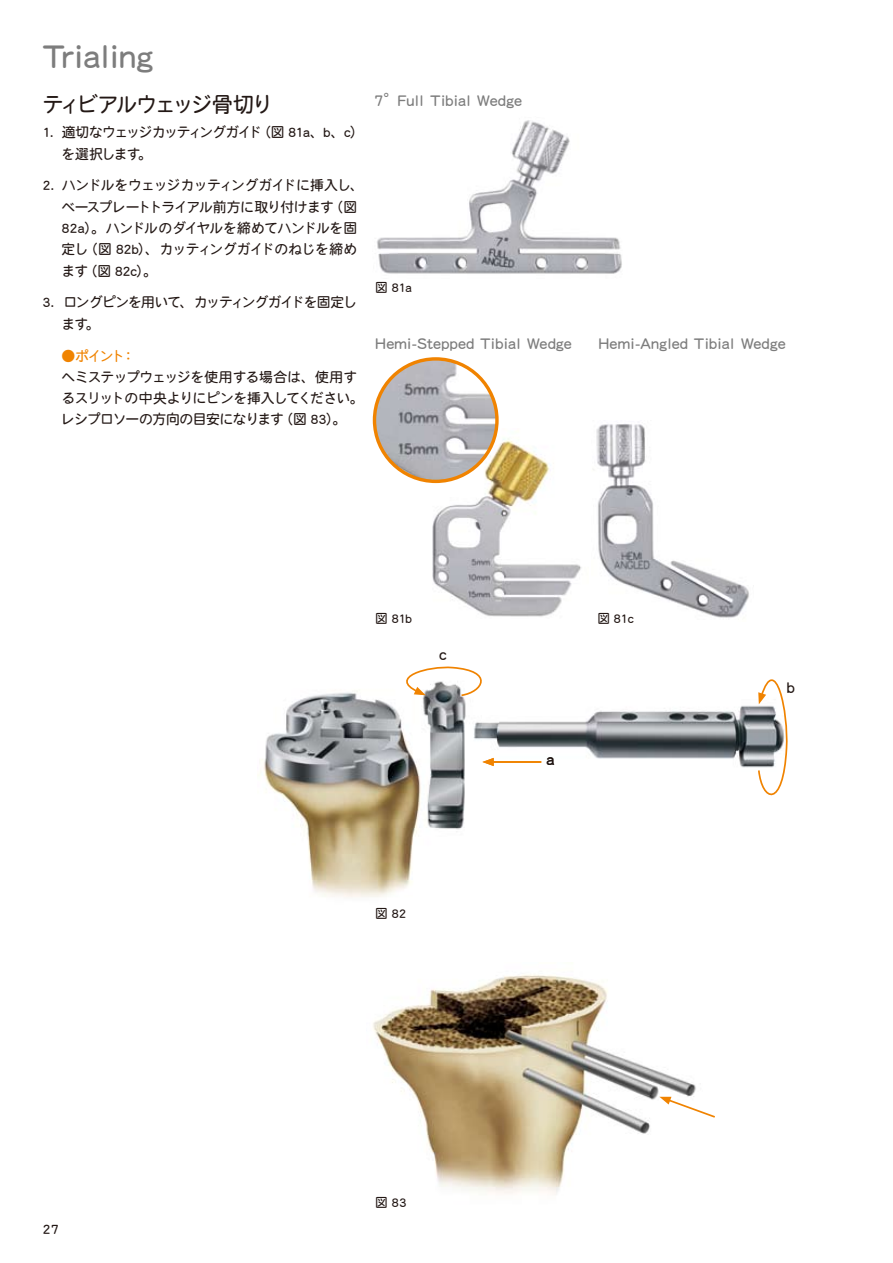
<style>
.page{position:relative;width:893px;height:1263px;background:#fff}
.page>*{position:absolute;margin:0;border:0;box-sizing:border-box;transform-origin:0 0}
.t1{font:34.05px "DFHS Maru Gothic Std W4";letter-spacing:-.05em;color:#7d7d7d}
.t2{font:21.3px "DFHS Maru Gothic Std W4";letter-spacing:-.11em;color:#231815}
.t3{font:15.9px "DFHS Maru Gothic Std W4";letter-spacing:-.02em;color:#7d7d7d}
.t4{font:15.9px "DFHS Maru Gothic Std W4";color:#231815}
.t5{font:13.8px/21.3px "DFHS Maru Gothic Std W4";letter-spacing:-.05em;color:#231815}
.t6{font:13.8px/21.3px "DFHS Maru Gothic Std W4";letter-spacing:-.075em;color:#231815}
.t7{font:13.8px "DFHS Maru Gothic Std W4";color:#f08300}
.t8{font:12.75px "DFHS Maru Gothic Std W4";letter-spacing:-.045em;color:#231815}
</style>
<div class="page">
<img style="left:377px;top:120px;width:245px;height:154px">
<img style="left:416px;top:428px;width:166px;height:189px">
<img style="left:593px;top:424px;width:156px;height:194px">
<img style="left:374px;top:359px;width:123px;height:122px;border-radius:61px">
<div style="left:373px;top:357px;width:126px;height:126px;border:3px solid #f08300;border-radius:50%"></div>
<img style="left:257px;top:691px;width:500px;height:206px">
<svg style="left:387px;top:666px;width:108px;height:31px"></svg>
<hr style="left:491px;top:761px;width:50px;height:2px;background:#f08300">
<svg style="left:482px;top:758px;width:12px;height:8px"></svg>
<svg style="left:757px;top:679px;width:31px;height:117px"></svg>
<img style="left:373px;top:974px;width:323px;height:221px">
<svg style="left:659px;top:1097px;width:56px;height:22px"></svg>
<h1 class="t1" style="left:43px;top:37px;width:113px">Trialing</h1>
<h2 class="t2" style="left:43px;top:93px;width:232px">ティビアルウェッジ骨切り</h2>
<p class="t6" style="left:62px;top:121px;width:304px;text-indent:-19px">1. 適切なウェッジカッティングガイド（図 81a、b、c）を選択します。</p>
<p class="t5" style="left:62px;top:175px;width:304px;text-indent:-19px">2. ハンドルをウェッジカッティングガイドに挿入し、ベースプレートトライアル前方に取り付けます（図<br>82a）。ハンドルのダイヤルを締めてハンドルを固定し（図 82b）、カッティングガイドのねじを締めます（図 82c）。</p>
<p class="t6" style="left:62px;top:292px;width:297px;text-indent:-19px">3. ロングピンを用いて、カッティングガイドを固定します。</p>
<p class="t7" style="left:62px;top:348px;width:75px">●ポイント：</p>
<p class="t5" style="left:62px;top:366px;width:304px">ヘミステップウェッジを使用する場合は、使用するスリットの中央よりにピンを挿入してください。レシプロソーの方向の目安になります（図 83）。</p>
<p class="t3" style="left:374px;top:91px;width:149px">7°Full Tibial Wedge</p>
<p class="t8" style="left:375px;top:281px;width:38px">図 81a</p>
<p class="t3" style="left:375px;top:334px;width:198px">Hemi-Stepped Tibial Wedge</p>
<p class="t3" style="left:598px;top:334px;width:189px">Hemi-Angled Tibial Wedge</p>
<p class="t8" style="left:375px;top:612px;width:38px">図 81b</p>
<p class="t8" style="left:597px;top:612px;width:38px">図 81c</p>
<p class="t4" style="left:439px;top:646px;width:9px">c</p>
<p class="t8" style="left:375px;top:906px;width:33px">図 82</p>
<p class="t4" style="left:546px;top:751px;width:10px">a</p>
<p class="t4" style="left:787px;top:678px;width:10px">b</p>
<p class="t5" style="left:43px;top:1218px;width:18px">27</p>
<p class="t8" style="left:375px;top:1195px;width:33px">図 83</p>
</div>
